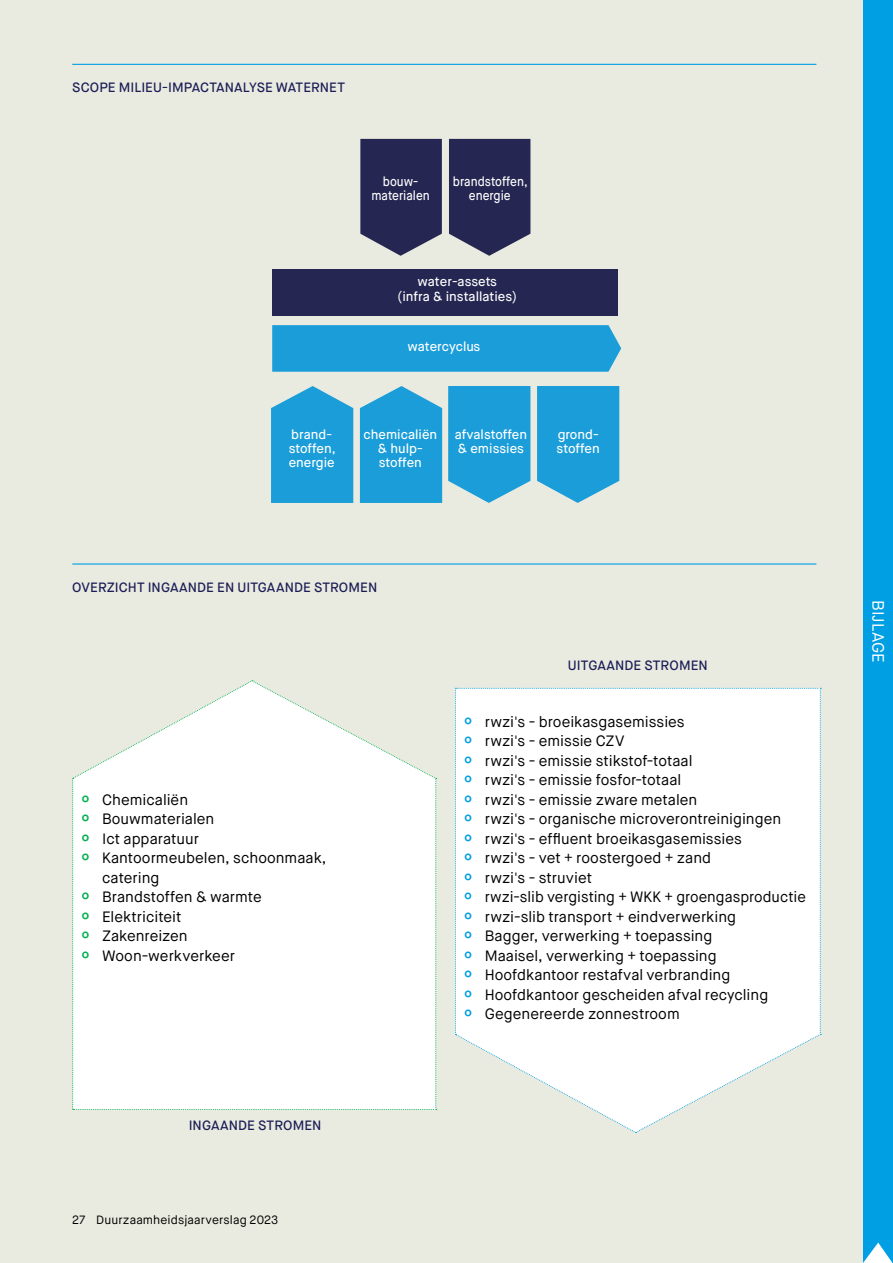
<style>
.page{position:relative;width:893px;height:1263px;background:#eaebe0}
.page>*{position:absolute;margin:0;border:0;box-sizing:border-box;transform-origin:0 0}
.t1{font:16.5px "Maison Neue";letter-spacing:.005em;color:#fff}
.t2{font:15px/19.5px "Maison Neue";color:#000}
.t3{font:500 13.5px "Maison Neue";letter-spacing:.01em;color:#1a1d56}
.t4{font:500 13.2px/14.1px "Maison Neue";color:#fff}
.t5{font:500 13.2px/14.1px "Maison Neue";color:#fff;text-align:center;scale:.91 1}
.t6{font:12px "Maison Neue";letter-spacing:.01em;color:#000}
.s1{font-size:24px;color:#00b051}
.s2{font-size:24px;color:#009fe3}
</style>
<div class="page">
<div style="left:863px;top:0;width:30px;height:1263px;background:#009fe3"></div>
<svg style="left:863px;top:1242px;width:30px;height:21px"></svg>
<svg style="left:455px;top:688px;width:366px;height:445px;background:#fbfcfb"></svg>
<hr style="left:72px;top:64px;width:744px;height:1px;background:#009fe3">
<hr style="left:72px;top:563px;width:744px;height:2px;background:#009fe3">
<svg style="left:271px;top:386px;width:82px;height:117px;background:#2da4d9"></svg>
<svg style="left:360px;top:386px;width:82px;height:117px;background:#2da4d9"></svg>
<svg style="left:537px;top:386px;width:82px;height:117px;background:#2da4d9"></svg>
<svg style="left:448px;top:386px;width:82px;height:117px;background:#2ea4d9"></svg>
<div style="left:272px;top:325px;width:349px;height:47px;background:#1a9dd9"></div>
<div style="left:272px;top:269px;width:345px;height:47px;background:#252652"></div>
<svg style="left:360px;top:139px;width:82px;height:117px;background:#393a60"></svg>
<svg style="left:449px;top:139px;width:81px;height:117px;background:#37385f"></svg>
<svg style="left:72px;top:680px;width:365px;height:430px;background:#fbfcfa"></svg>
<p class="t3" style="left:72px;top:79px;width:274px">SCOPE MILIEU-IMPACTANALYSE WATERNET</p>
<p class="t5" style="left:371px;top:174px;width:66px">bouw&shy;materialen</p>
<p class="t5" style="left:453px;top:174px;width:84px">brandstoffen, energie</p>
<p class="t4" style="left:397px;top:275px;width:121px;text-align:center">water-assets<br>(infra &amp; installaties)</p>
<p class="t4" style="left:407px;top:340px;width:74px">watercyclus</p>
<p class="t4" style="left:289px;top:427px;width:49px">brand&shy;stoffen, energie</p>
<p class="t4" style="left:363px;top:427px;width:75px;text-align:center">chemicaliën &amp; hulp&shy;stoffen</p>
<p class="t4" style="left:455px;top:427px;width:74px">afvalstoffen &amp; emissies</p>
<p class="t4" style="left:557px;top:427px;width:45px">grond&shy;stoffen</p>
<p class="t3" style="left:72px;top:579px;width:307px">OVERZICHT INGAANDE EN UITGAANDE STROMEN</p>
<p class="t2" style="left:81px;top:790px;width:109px"><span class="s1">°</span> Chemicaliën</p>
<p class="t2" style="left:81px;top:809px;width:135px"><span class="s1">°</span> Bouwmaterialen</p>
<p class="t2" style="left:81px;top:829px;width:120px"><span class="s1">°</span> Ict apparatuur</p>
<p class="t2" style="left:102px;top:848px;width:226px;text-indent:-21px"><span class="s1">°</span> Kantoormeubelen, schoonmaak, catering</p>
<p class="t2" style="left:81px;top:887px;width:183px"><span class="s1">°</span> Brandstoffen &amp; warmte</p>
<p class="t2" style="left:81px;top:907px;width:102px"><span class="s1">°</span> Elektriciteit</p>
<p class="t2" style="left:81px;top:926px;width:108px"><span class="s1">°</span> Zakenreizen</p>
<p class="t2" style="left:81px;top:946px;width:156px"><span class="s1">°</span> Woon-werkverkeer</p>
<p class="t3" style="left:189px;top:1117px;width:134px">INGAANDE STROMEN</p>
<p class="t6" style="left:72px;top:1212px;width:208px">27 Duurzaamheidsjaarverslag 2023</p>
<p class="t3" style="left:568px;top:657px;width:141px">UITGAANDE STROMEN</p>
<p class="t2" style="left:463px;top:712px;width:223px"><span class="s2">°</span> rwzi's - broeikasgasemissies</p>
<p class="t2" style="left:463px;top:731px;width:162px"><span class="s2">°</span> rwzi's - emissie CZV</p>
<p class="t2" style="left:463px;top:751px;width:230px"><span class="s2">°</span> rwzi's - emissie stikstof-totaal</p>
<p class="t2" style="left:463px;top:770px;width:219px"><span class="s2">°</span> rwzi's - emissie fosfor-totaal</p>
<p class="t2" style="left:463px;top:790px;width:235px"><span class="s2">°</span> rwzi's - emissie zware metalen</p>
<p class="t2" style="left:463px;top:809px;width:319px"><span class="s2">°</span> rwzi's - organische microverontreinigingen</p>
<p class="t2" style="left:463px;top:829px;width:280px"><span class="s2">°</span> rwzi's - effluent broeikasgasemissies</p>
<p class="t2" style="left:463px;top:848px;width:249px"><span class="s2">°</span> rwzi's - vet + roostergoed + zand</p>
<p class="t2" style="left:463px;top:868px;width:130px"><span class="s2">°</span> rwzi's - struviet</p>
<p class="t2" style="left:463px;top:887px;width:344px"><span class="s2">°</span> rwzi-slib vergisting + WKK + groengasproductie</p>
<p class="t2" style="left:463px;top:907px;width:274px"><span class="s2">°</span> rwzi-slib transport + eindverwerking</p>
<p class="t2" style="left:463px;top:926px;width:250px"><span class="s2">°</span> Bagger, verwerking + toepassing</p>
<p class="t2" style="left:463px;top:946px;width:255px"><span class="s2">°</span> Maaisel, verwerking + toepassing</p>
<p class="t2" style="left:463px;top:965px;width:268px"><span class="s2">°</span> Hoofdkantoor restafval verbranding</p>
<p class="t2" style="left:463px;top:985px;width:306px"><span class="s2">°</span> Hoofdkantoor gescheiden afval recycling</p>
<p class="t2" style="left:463px;top:1004px;width:218px"><span class="s2">°</span> Gegenereerde zonnestroom</p>
<p class="t1" style="left:888px;top:568px;width:128px;rotate:90deg">DEEL 4 | BIJLAGE</p>
<p class="t1" style="left:888px;top:600px;width:65px;rotate:90deg">BIJLAGE</p>
</div>
